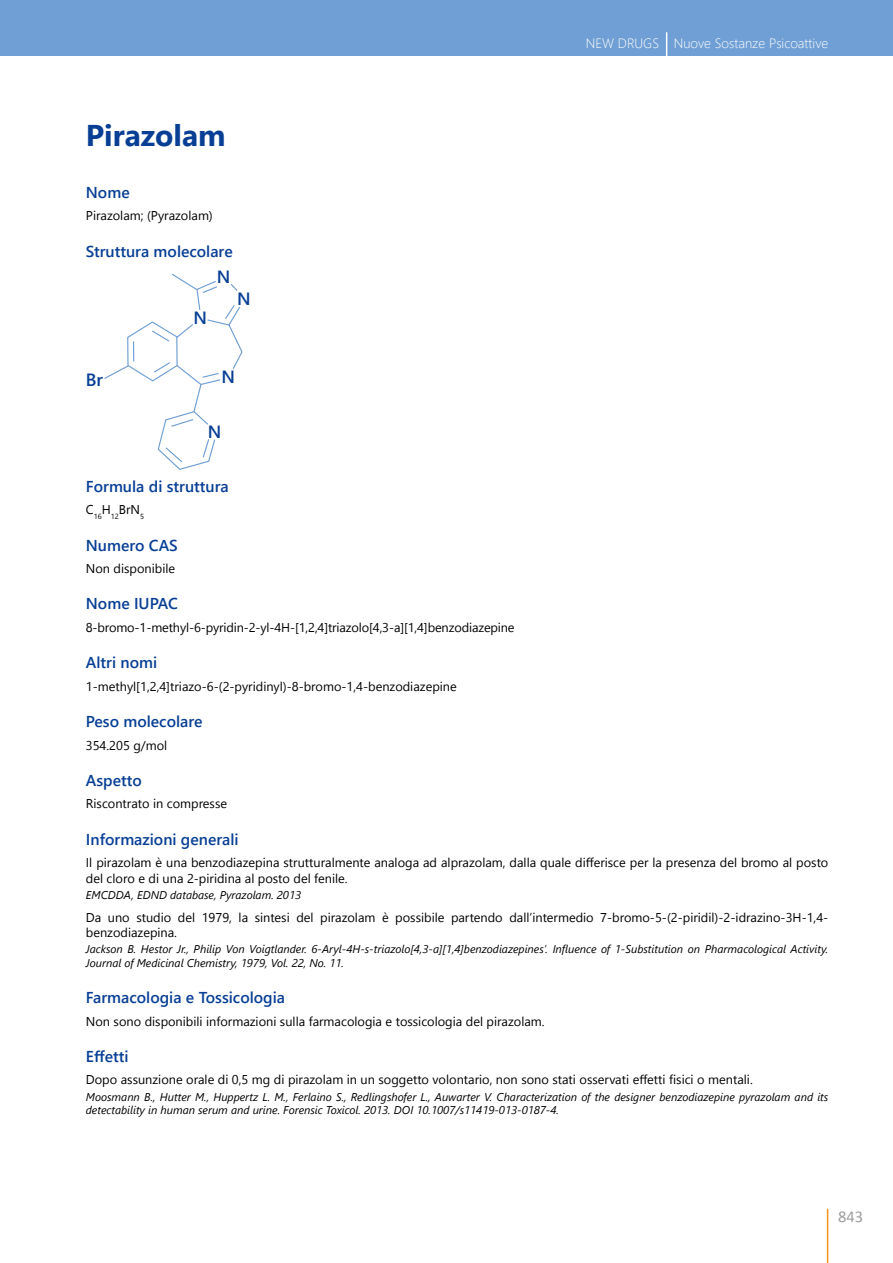
<style>
.page{position:relative;width:893px;height:1263px;background:#fff}
.page>*{position:absolute;margin:0;border:0;box-sizing:border-box;transform-origin:0 0}
.t1{font:700 30px "Segoe UI";color:#083f95}
.t2{font:600 17.7px "Segoe UI";color:#083f95}
.t3{font:16.5px "Calibri";color:#9d9d9c}
.t4{font:600 15.75px "Segoe UI";color:#083f95}
.t5{font:300 13.5px "Segoe UI";color:#fff}
.t6{font:12.75px/15.3px "Segoe UI";color:#000}
.t7{font:italic 11.25px/13.5px "Segoe UI";color:#000}
</style>
<div class="page">
<div style="left:0;top:0;width:893px;height:55px;background:#6f9fd4"></div>
<hr style="left:827px;top:1209px;width:1px;height:54px;background:#f3941b">
<svg style="left:666px;top:32px;width:1px;height:23px"></svg>
<svg style="left:104px;top:273px;width:139px;height:197px"></svg>
<h1 class="t1" style="left:86px;top:113px;width:141px">Pirazolam</h1>
<p class="t4" style="left:86px;top:180px;width:45px">Nome</p>
<p class="t6" style="left:86px;top:208px;width:128px">Pirazolam; (Pyrazolam)</p>
<p class="t4" style="left:86px;top:239px;width:148px">Struttura molecolare</p>
<h2 class="t2" style="left:86px;top:366px;width:19px">Br</h2>
<h2 class="t2" style="left:193px;top:304px;width:15px">N</h2>
<h2 class="t2" style="left:217px;top:263px;width:15px">N</h2>
<h2 class="t2" style="left:237px;top:285px;width:15px">N</h2>
<h2 class="t2" style="left:221px;top:363px;width:15px">N</h2>
<h2 class="t2" style="left:208px;top:418px;width:15px">N</h2>
<p class="t5" style="left:586px;top:33px;width:244px">NEW DRUGS Nuove Sostanze Psicoattive</p>
<p class="t4" style="left:86px;top:474px;width:144px">Formula di struttura</p>
<p class="t6" style="left:86px;top:502px;width:60px">C<sub>16</sub>H<sub>12</sub>BrN<sub>5</sub></p>
<p class="t4" style="left:86px;top:533px;width:93px">Numero CAS</p>
<p class="t6" style="left:86px;top:560px;width:91px">Non disponibile</p>
<p class="t4" style="left:86px;top:592px;width:94px">Nome IUPAC</p>
<p class="t6" style="left:86px;top:619px;width:430px">8-bromo-1-methyl-6-pyridin-2-yl-4H-[1,2,4]triazolo[4,3-a][1,4]benzodiazepine</p>
<p class="t4" style="left:86px;top:651px;width:73px">Altri nomi</p>
<p class="t6" style="left:86px;top:678px;width:372px">1-methyl[1,2,4]triazo-6-(2-pyridinyl)-8-bromo-1,4-benzodiazepine</p>
<p class="t4" style="left:86px;top:709px;width:118px">Peso molecolare</p>
<p class="t6" style="left:86px;top:737px;width:83px">354.205 g/mol</p>
<p class="t4" style="left:86px;top:768px;width:57px">Aspetto</p>
<p class="t6" style="left:86px;top:796px;width:143px">Riscontrato in compresse</p>
<p class="t4" style="left:86px;top:827px;width:154px">Informazioni generali</p>
<p class="t6" style="left:86px;top:854px;width:744px">Il pirazolam è una benzodiazepina strutturalmente analoga ad alprazolam, dalla quale differisce per la presenza del bromo al posto del cloro e di una 2-piridina al posto del fenile.</p>
<p class="t7" style="left:86px;top:888px;width:217px">EMCDDA, EDND database, Pyrazolam. 2013</p>
<p class="t6" style="left:86px;top:909px;width:744px">Da uno studio del 1979, la sintesi del pirazolam è possibile partendo dall’intermedio 7-bromo-5-(2-piridil)-2-idrazino-3H-1,4- benzodiazepina.</p>
<p class="t7" style="left:86px;top:942px;width:744px">Jackson B. Hestor Jr., Philip Von Voigtlander. 6-Aryl-4H-s-triazolo[4,3-a][1,4]benzodiazepines’. Influence of 1-Substitution on Pharmacological Activity.<br>Journal of Medicinal Chemistry, 1979, Vol. 22, No. 11.</p>
<p class="t4" style="left:86px;top:985px;width:201px">Farmacologia e Tossicologia</p>
<p class="t6" style="left:86px;top:1013px;width:460px">Non sono disponibili informazioni sulla farmacologia e tossicologia del pirazolam.</p>
<p class="t4" style="left:86px;top:1044px;width:44px">Effetti</p>
<p class="t6" style="left:86px;top:1072px;width:668px">Dopo assunzione orale di 0,5 mg di pirazolam in un soggetto volontario, non sono stati osservati effetti fisici o mentali.</p>
<p class="t7" style="left:86px;top:1090px;width:744px">Moosmann B., Hutter M., Huppertz L. M., Ferlaino S., Redlingshofer L., Auwarter V. Characterization of the designer benzodiazepine pyrazolam and its detectability in human serum and urine. Forensic Toxicol. 2013. DOI 10.1007/s11419-013-0187-4.</p>
<p class="t3" style="left:838px;top:1206px;width:27px">843</p>
</div>
